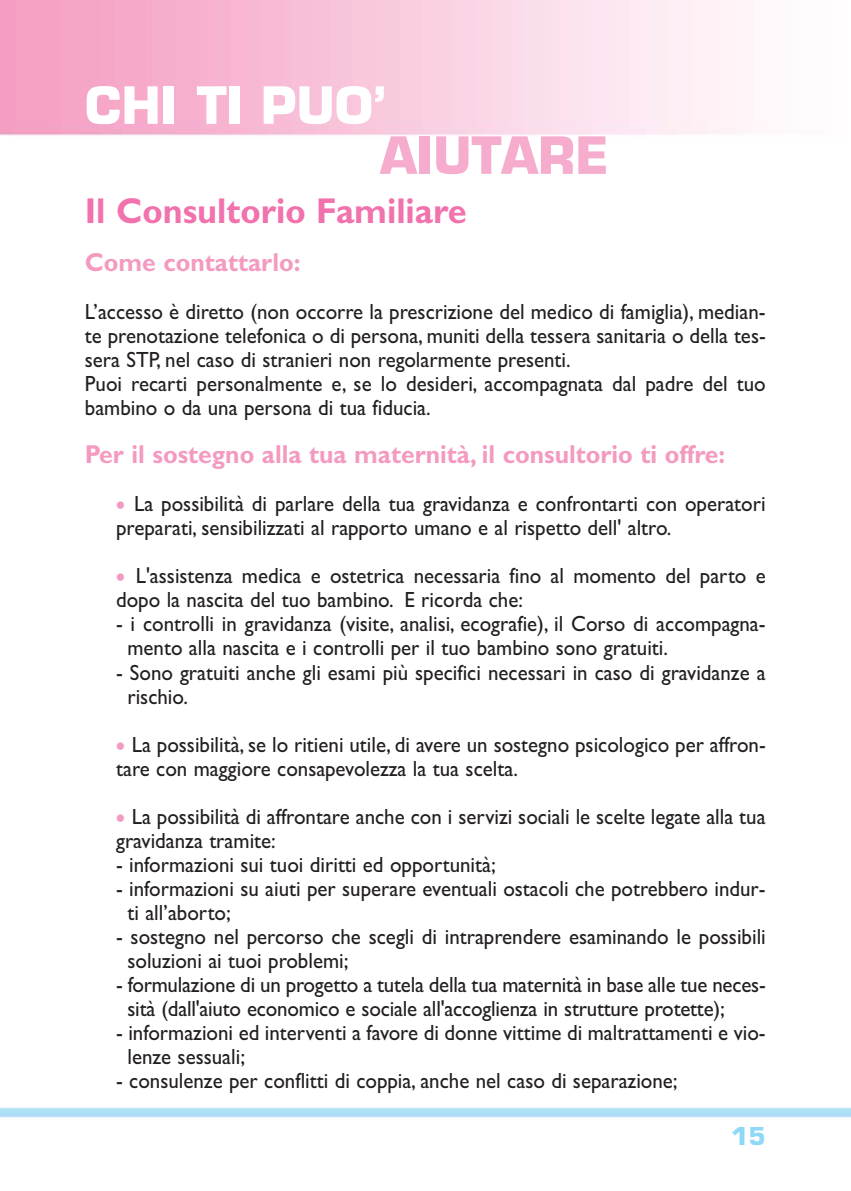
<style>
.page{position:relative;width:851px;height:1191px;background:#fff}
.page>*{position:absolute;margin:0;border:0;box-sizing:border-box;transform-origin:0 0}
.t1{font:700 50px "Eurostile";color:#fff}
.t2{font:700 50px "Eurostile";color:#f6adcd}
.t3{font:700 36px "Gill Sans";color:#f172ac;scale:.95 1}
.t4{font:700 26px "Gill Sans";color:#f49ac1;scale:.95 1}
.t5{font:700 24px "Eurostile";color:#8ed8f8}
.t6{font:22px/24px "Gill Sans";color:#231f20;scale:.95 1}
.s1{font-weight:700;font-size:26px;color:#f49ac1}
</style>
<div class="page">
<h1 class="t1" style="left:85px;top:86px;width:303px">CHI TI PUO’</h1>
<h1 class="t2" style="left:380px;top:136px;width:230px">AIUTARE</h1>
<h2 class="t3" style="left:85px;top:199px;width:403px">Il Consultorio Familiare</h2>
<p class="t4" style="left:85px;top:254px;width:228px">Come contattarlo:</p>
<p class="t6" style="left:85px;top:302px;width:718px">L’accesso è diretto (non occorre la prescrizione del medico di famiglia), median&shy;te prenotazione telefonica o di persona, muniti della tessera sanitaria o della tes&shy;sera STP, nel caso di stranieri non regolarmente presenti.<br>Puoi recarti personalmente e, se lo desideri, accompagnata dal padre del tuo bambino o da una persona di tua fiducia.</p>
<p class="t4" style="left:85px;top:446px;width:675px">Per il sostegno alla tua maternità, il consultorio ti offre:</p>
<p class="t6" style="left:116px;top:494px;width:685px"><span class="s1">•</span> La possibilità di parlare della tua gravidanza e confrontarti con operatori preparati, sensibilizzati al rapporto umano e al rispetto dell' altro.</p>
<p class="t6" style="left:116px;top:566px;width:685px"><span class="s1">•</span> L'assistenza medica e ostetrica necessaria fino al momento del parto e dopo la nascita del tuo bambino. E ricorda che:</p>
<p class="t6" style="left:127px;top:614px;width:673px;text-indent:-11px">- i controlli in gravidanza (visite, analisi, ecografie), il Corso di accompagna&shy;mento alla nascita e i controlli per il tuo bambino sono gratuiti.</p>
<p class="t6" style="left:127px;top:662px;width:673px;text-indent:-11px">- Sono gratuiti anche gli esami più specifici necessari in caso di gravidanze a rischio.</p>
<p class="t6" style="left:116px;top:734px;width:685px"><span class="s1">•</span> La possibilità, se lo ritieni utile, di avere un sostegno psicologico per affron&shy;tare con maggiore consapevolezza la tua scelta.</p>
<p class="t6" style="left:116px;top:806px;width:685px"><span class="s1">•</span> La possibilità di affrontare anche con i servizi sociali le scelte legate alla tua gravidanza tramite:</p>
<p class="t6" style="left:116px;top:854px;width:401px">- informazioni sui tuoi diritti ed opportunità;</p>
<p class="t6" style="left:127px;top:878px;width:673px;text-indent:-11px">- informazioni su aiuti per superare eventuali ostacoli che potrebbero indur&shy;ti all’aborto;</p>
<p class="t6" style="left:127px;top:926px;width:673px;text-indent:-11px">- sostegno nel percorso che scegli di intraprendere esaminando le possibili soluzioni ai tuoi problemi;</p>
<p class="t6" style="left:127px;top:974px;width:673px;text-indent:-11px">- formulazione di un progetto a tutela della tua maternità in base alle tue neces&shy;sità (dall'aiuto economico e sociale all'accoglienza in strutture protette);</p>
<p class="t6" style="left:127px;top:1022px;width:673px;text-indent:-11px">- informazioni ed interventi a favore di donne vittime di maltrattamenti e vio&shy;lenze sessuali;</p>
<p class="t6" style="left:116px;top:1070px;width:592px">- consulenze per conflitti di coppia, anche nel caso di separazione;</p>
<p class="t5" style="left:731px;top:1126px;width:36px">15</p>
</div>
